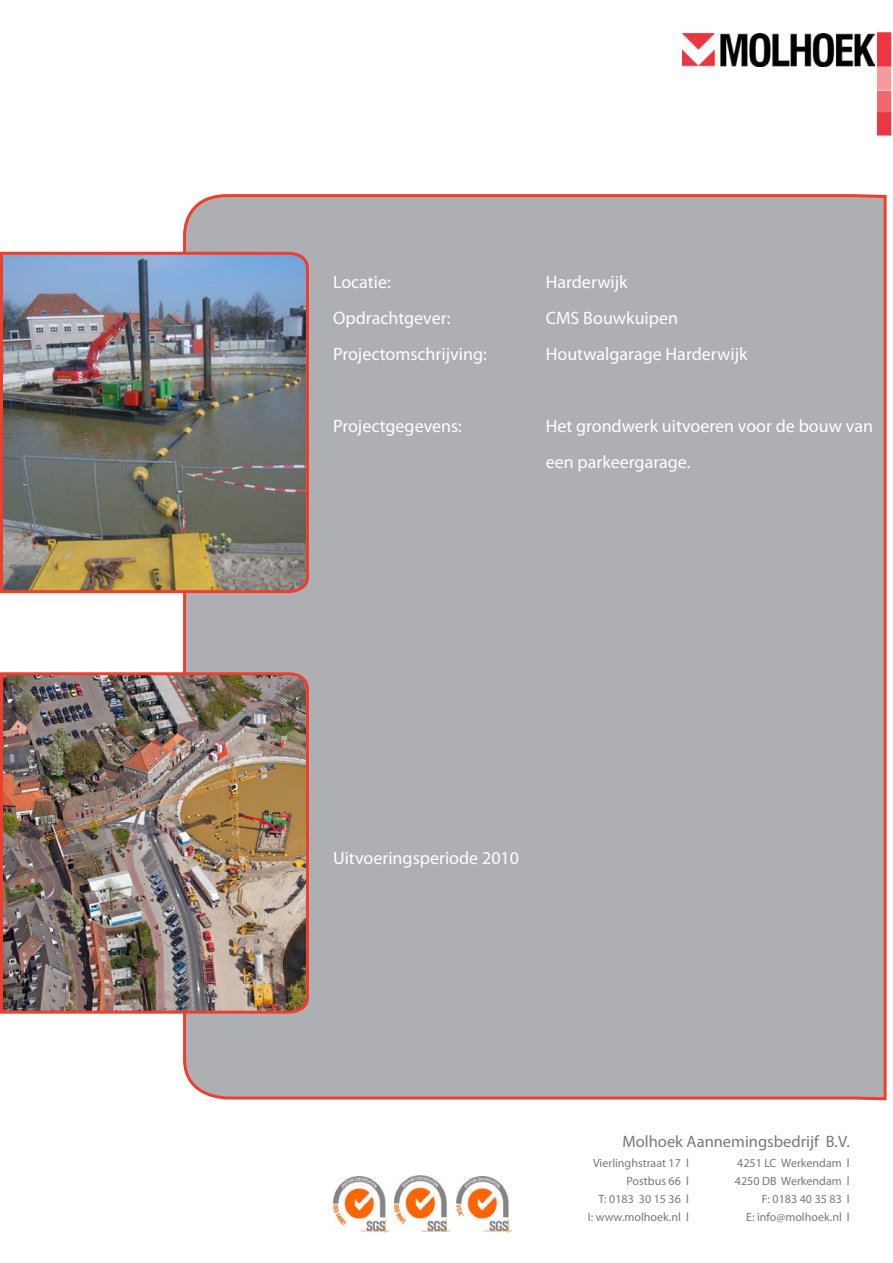
<style>
.page{position:relative;width:893px;height:1263px;background:#fff}
.page>*{position:absolute;margin:0;border:0;box-sizing:border-box;transform-origin:0 0}
.Brood{font:18px/36px "Myriad Pro";color:#fff}
.Adres_kop{font:16.5px "Myriad Pro";color:#76787b}
.Adres_Brood{font:12px "Myriad Pro";color:#76787b}
</style>
<div class="page">
<img style="left:682px;top:33px;width:192px;height:33px">
<div style="left:877px;top:32px;width:14px;height:35px;background:#ee3642;border:2px solid #ee3642"></div>
<div style="left:877px;top:67px;width:14px;height:23px;background:#f69aa0"></div>
<div style="left:877px;top:91px;width:14px;height:23px;background:#f26871"></div>
<div style="left:877px;top:112px;width:14px;height:24px;background:#ee3642;border:2px solid #ee3642"></div>
<div style="left:183px;top:194px;width:704px;height:907px;background:#aeafb3"></div>
<img style="left:0;top:250px;width:310px;height:345px">
<img style="left:0;top:671px;width:310px;height:344px">
<img style="left:334px;top:1177px;width:54px;height:56px">
<img style="left:457px;top:1177px;width:54px;height:56px">
<img style="left:395px;top:1176px;width:54px;height:56px">
<p class="Brood" style="left:333px;top:264px;width:59px">Locatie:</p>
<p class="Brood" style="left:546px;top:264px;width:83px">Harderwijk</p>
<p class="Brood" style="left:333px;top:300px;width:119px">Opdrachtgever:</p>
<p class="Brood" style="left:546px;top:300px;width:134px">CMS Bouwkuipen</p>
<p class="Brood" style="left:333px;top:336px;width:155px">Projectomschrijving:</p>
<p class="Brood" style="left:546px;top:336px;width:203px">Houtwalgarage Harderwijk</p>
<p class="Brood" style="left:333px;top:408px;width:130px">Projectgegevens:</p>
<p class="Brood" style="left:546px;top:408px;width:329px">Het grondwerk uitvoeren voor de bouw van een parkeergarage.</p>
<p class="Brood" style="left:333px;top:840px;width:187px">Uitvoeringsperiode 2010</p>
<p class="Adres_kop" style="left:622px;top:1131px;width:229px">Molhoek Aannemingsbedrijf B.V.</p>
<p class="Adres_Brood" style="left:593px;top:1156px;width:97px">Vierlinghstraat 17 l</p>
<p class="Adres_Brood" style="left:626px;top:1174px;width:64px">Postbus 66 l</p>
<p class="Adres_Brood" style="left:598px;top:1192px;width:92px">T: 0183 30 15 36 l</p>
<p class="Adres_Brood" style="left:588px;top:1210px;width:103px">I: www.molhoek.nl l</p>
<p class="Adres_Brood" style="left:737px;top:1156px;width:114px">4251 LC Werkendam l</p>
<p class="Adres_Brood" style="left:735px;top:1174px;width:116px">4250 DB Werkendam l</p>
<p class="Adres_Brood" style="left:762px;top:1192px;width:89px">F: 0183 40 35 83 l</p>
<p class="Adres_Brood" style="left:746px;top:1210px;width:105px">E: info@molhoek.nl l</p>
</div>
